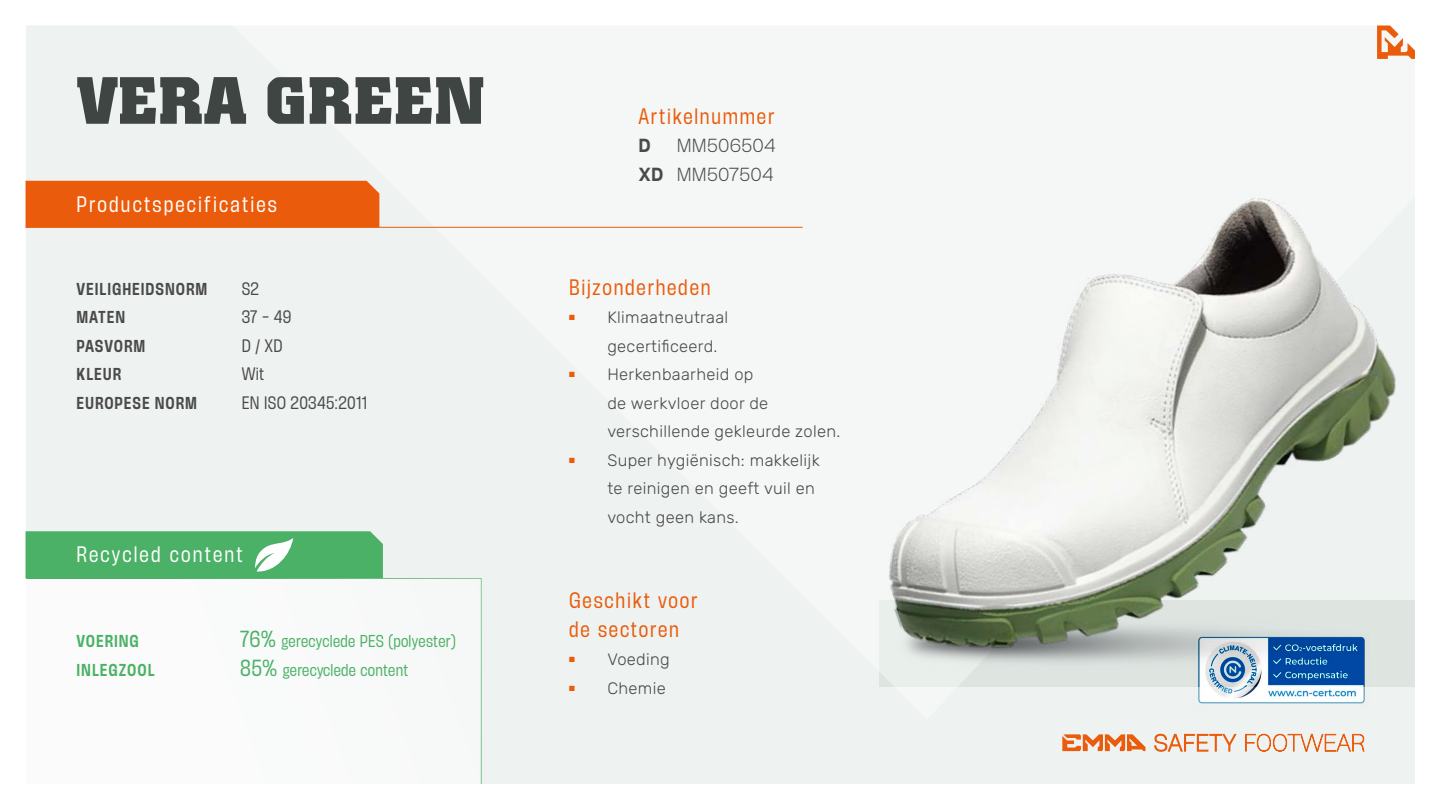
<style>
.page{position:relative;width:1441px;height:810px;background:#fff}
.page>*{position:absolute;margin:0;border:0;box-sizing:border-box;transform-origin:0 0}
.t1{font:700 66px "Colossalis";letter-spacing:.02em;color:#3f4542}
.t2{font:condensed 19.5px/28.5px "Herokid";letter-spacing:.09em;color:#ea5b0b}
.t3{font:condensed 19.5px "Herokid";letter-spacing:.11em;color:#fff}
.t4{font:300 16.5px/28.5px "Rubik";letter-spacing:.02em;color:#4a4a49}
.t5{font:300 16.5px/28.5px "Herokid";letter-spacing:.02em;color:#4a4a49;text-align:right}
.t6{font:600 16.5px "Herokid";color:#4a4a49}
.t7{font:condensed 15.75px "Herokid";letter-spacing:.02em;color:#4a4a49}
.t8{font:condensed 15px "Herokid";letter-spacing:.02em;color:#4bb166}
.t9{font:600 condensed 15px "Herokid";letter-spacing:.06em;color:#4a4a49}
.t10{font:600 condensed 15px "Herokid";letter-spacing:.06em;color:#4bb166}
.s1{font-size:20.25px}
.s2{font-weight:600}
</style>
<div class="page">
<div style="left:26px;top:26px;width:1389px;height:758px;background:#eef2f0"></div>
<svg style="left:26px;top:578px;width:455px;height:206px"></svg>
<svg style="left:1376px;top:26px;width:39px;height:33px"></svg>
<svg style="left:1154px;top:734px;width:209px;height:18px;background:#ecc7b0"></svg>
<svg style="left:1062px;top:734px;width:83px;height:17px"></svg>
<hr style="left:26px;top:227px;width:776px;height:1px;background:#ea5b0b">
<img style="left:1192px;top:699px;width:177px;height:9px">
<div style="left:1395px;top:601px;width:20px;height:86px;background:#dee5e1"></div>
<img style="left:827px;top:143px;width:568px;height:556px">
<div style="left:26px;top:181px;width:353px;height:47px;background:#ea5b0b"></div>
<svg style="left:26px;top:531px;width:357px;height:47px;background:#53b46d"></svg>
<h1 class="t1" style="left:77px;top:62px;width:409px">VERA GREEN</h1>
<p class="t3" style="left:77px;top:191px;width:202px">Productspecificaties</p>
<p class="t9" style="left:77px;top:278px;width:132px">VEILIGHEIDSNORM</p>
<p class="t7" style="left:242px;top:278px;width:19px">S2</p>
<p class="t9" style="left:77px;top:307px;width:50px">MATEN</p>
<p class="t7" style="left:242px;top:306px;width:51px">37 - 49</p>
<p class="t9" style="left:77px;top:335px;width:70px">PASVORM</p>
<p class="t7" style="left:242px;top:335px;width:42px">D / XD</p>
<p class="t9" style="left:77px;top:364px;width:46px">KLEUR</p>
<p class="t7" style="left:242px;top:363px;width:24px">Wit</p>
<p class="t9" style="left:77px;top:392px;width:122px">EUROPESE NORM</p>
<p class="t7" style="left:242px;top:392px;width:127px">EN ISO 20345:2011</p>
<p class="t3" style="left:77px;top:542px;width:167px">Recycled content</p>
<p class="t10" style="left:77px;top:631px;width:64px">VOERING</p>
<p class="t8" style="left:240px;top:631px;width:217px"><span class="s1">76%</span> gerecyclede PES (polyester)</p>
<p class="t10" style="left:77px;top:659px;width:80px">INLEGZOOL</p>
<p class="t8" style="left:240px;top:660px;width:170px"><span class="s1">85%</span> gerecyclede content</p>
<p class="t2" style="left:638px;top:102px;width:137px">Artikelnummer</p>
<p class="t6" style="left:638px;top:133px;width:14px">D</p>
<p class="t5" style="left:638px;top:131px;width:139px">MM506504<br><span class="s2">XD</span> MM507504</p>
<p class="t2" style="left:569px;top:273px;width:143px">Bijzonderheden</p>
<p class="t4" style="left:607px;top:304px;width:122px;text-indent:-38px"><sup>■</sup> Klimaatneutraal gecertificeerd.</p>
<p class="t4" style="left:607px;top:361px;width:234px;text-indent:-38px"><sup>■</sup> Herkenbaarheid op<br>de werkvloer door de verschillende gekleurde zolen.</p>
<p class="t4" style="left:607px;top:446px;width:214px;text-indent:-38px"><sup>■</sup> Super hygiënisch: makkelijk te reinigen en geeft vuil en vocht geen kans.</p>
<p class="t2" style="left:569px;top:586px;width:130px">Geschikt voor de sectoren</p>
<p class="t4" style="left:569px;top:646px;width:102px"><sup>■</sup> Voeding</p>
<p class="t4" style="left:569px;top:674px;width:98px"><sup>■</sup> Chemie</p>
</div>
